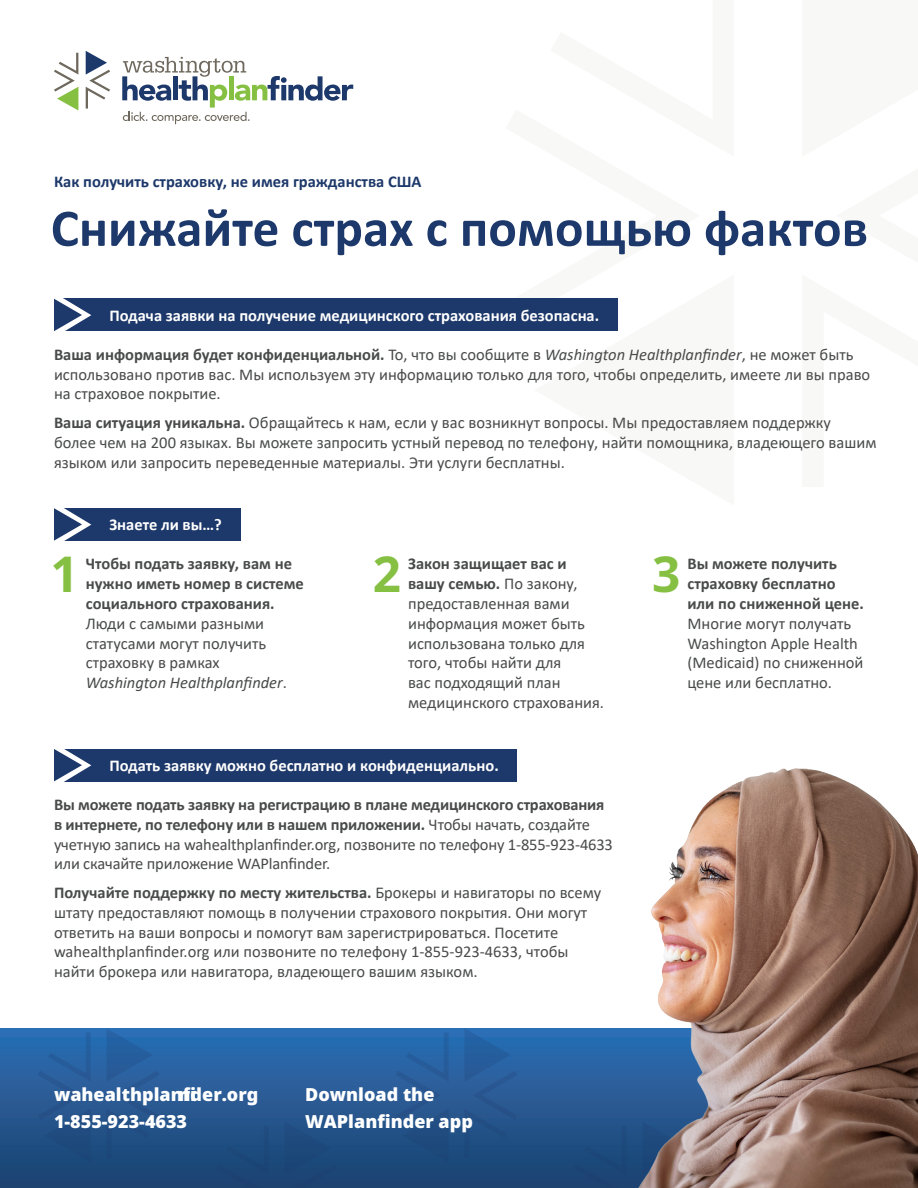
<style>
.page{position:relative;width:918px;height:1188px;background:#fff}
.page>*{position:absolute;margin:0;border:0;box-sizing:border-box;transform-origin:0 0}
.t1{font:700 53.25px "Calibri";color:#1d386a}
.t2{font:700 49.5px "Noto Sans";color:#86c043}
.t3{font:900 18px "Noto Sans";color:#fff}
.t4{font:16.5px/19.8px "Calibri";color:#494a4a}
.t5{font:700 16.5px/19.8px "Calibri";color:#494a4a}
.t6{font:700 16.5px "Calibri";color:#fff}
.t7{font:700 16.5px "Calibri";color:#1d386a}
.t8{font:italic 16.5px "Calibri";color:#494a4a}
.s1{font-weight:700}
.s2{font-style:italic}
.s3{font-weight:400}
.s4{font-style:normal}
</style>
<div class="page">
<div style="left:54px;top:299px;width:563px;height:32px;background:#1d386a"></div>
<div style="left:54px;top:508px;width:187px;height:33px;background:#1d386a"></div>
<div style="left:54px;top:749px;width:463px;height:32px;background:#1d386a"></div>
<svg style="left:54px;top:298px;width:37px;height:33px"></svg>
<svg style="left:54px;top:508px;width:37px;height:33px"></svg>
<svg style="left:54px;top:749px;width:37px;height:33px"></svg>
<svg style="left:54px;top:53px;width:24px;height:57px"></svg>
<svg style="left:86px;top:51px;width:24px;height:58px"></svg>
<svg style="left:122px;top:57px;width:231px;height:67px"></svg>
<div style="left:0;top:1028px;width:918px;height:160px;background:linear-gradient(to bottom,#2d6fb5,#1c426f)"></div>
<svg style="left:38px;top:1032px;width:53px;height:130px;background:#255994"></svg>
<svg style="left:106px;top:1028px;width:53px;height:130px;background:#255995"></svg>
<svg style="left:396px;top:1032px;width:53px;height:130px;background:#255994"></svg>
<svg style="left:464px;top:1028px;width:53px;height:130px;background:#255995"></svg>
<svg style="left:216px;top:1126px;width:53px;height:62px;background:#1d497b"></svg>
<svg style="left:285px;top:1121px;width:53px;height:67px;background:#1d497b"></svg>
<svg style="left:574px;top:1126px;width:22px;height:62px"></svg>
<img style="left:596px;top:768px;width:322px;height:420px">
<p class="t7" style="left:54px;top:170px;width:369px">Как получить страховку, не имея гражданства США</p>
<p class="t1" style="left:51px;top:190px;width:819px">Снижайте страх с помощью фактов</p>
<p class="t6" style="left:109px;top:303px;width:491px">Подача заявки на получение медицинского страхования безопасна.</p>
<p class="t4" style="left:54px;top:344px;width:818px"><span class="s1">Ваша информация будет конфиденциальной.</span> То, что вы сообщите в <span class="s2">Washington Healthplanfinder</span>, не может быть использовано против вас. Мы используем эту информацию только для того, чтобы определить, имеете ли вы право на страховое покрытие.</p>
<p class="t4" style="left:54px;top:412px;width:824px"><span class="s1">Ваша ситуация уникальна.</span> Обращайтесь к нам, если у вас возникнут вопросы. Мы предоставляем поддержку более чем на 200 языках. Вы можете запросить устный перевод по телефону, найти помощника, владеющего вашим языком или запросить переведенные материалы. Эти услуги бесплатны.</p>
<p class="t6" style="left:109px;top:513px;width:114px">Знаете ли вы…?</p>
<p class="t2" style="left:51px;top:540px;width:30px">1</p>
<p class="t2" style="left:373px;top:540px;width:30px">2</p>
<p class="t2" style="left:652px;top:540px;width:30px">3</p>
<p class="t5" style="left:86px;top:554px;width:220px">Чтобы подать заявку, вам не нужно иметь номер в системе социального страхования.<br><span class="s3">Люди с самыми разными статусами могут получить страховку в рамках</span></p>
<p class="t8" style="left:86px;top:671px;width:203px">Washington Healthplanfinder<span class="s4">.</span></p>
<p class="t4" style="left:408px;top:554px;width:198px"><span class="s1">Закон защищает вас и вашу семью.</span> По закону, предоставленная вами информация может быть использована только для того, чтобы найти для<br>вас подходящий план медицинского страхования.</p>
<p class="t4" style="left:687px;top:554px;width:178px"><span class="s1">Вы можете получить страховку бесплатно или по сниженной цене.<br></span>Многие могут получать<br>Washington Apple Health (Medicaid) по сниженной цене или бесплатно.</p>
<p class="t6" style="left:109px;top:754px;width:391px">Подать заявку можно бесплатно и конфиденциально.</p>
<p class="t4" style="left:54px;top:794px;width:560px"><span class="s1">Вы можете подать заявку на регистрацию в плане медицинского страхования в интернете, по телефону или в нашем приложении.</span> Чтобы начать, создайте учетную запись на wahealthplanfinder.org, позвоните по телефону 1-855-923-4633 или скачайте приложение WAPlanfinder.</p>
<p class="t4" style="left:54px;top:882px;width:549px"><span class="s1">Получайте поддержку по месту жительства.</span> Брокеры и навигаторы по всему штату предоставляют помощь в получении страхового покрытия. Они могут ответить на ваши вопросы и помогут вам зарегистрироваться. Посетите wahealthplanfinder.org или позвоните по телефону 1-855-923-4633, чтобы найти брокера или навигатора, владеющего вашим языком.</p>
<p class="t3" style="left:54px;top:1082px;width:206px">wahealthplanfinder.org</p>
<p class="t3" style="left:54px;top:1109px;width:135px">1-855-923-4633</p>
<p class="t3" style="left:305px;top:1082px;width:131px">Download the</p>
<p class="t3" style="left:305px;top:1109px;width:169px">WAPlanfinder app</p>
</div>
